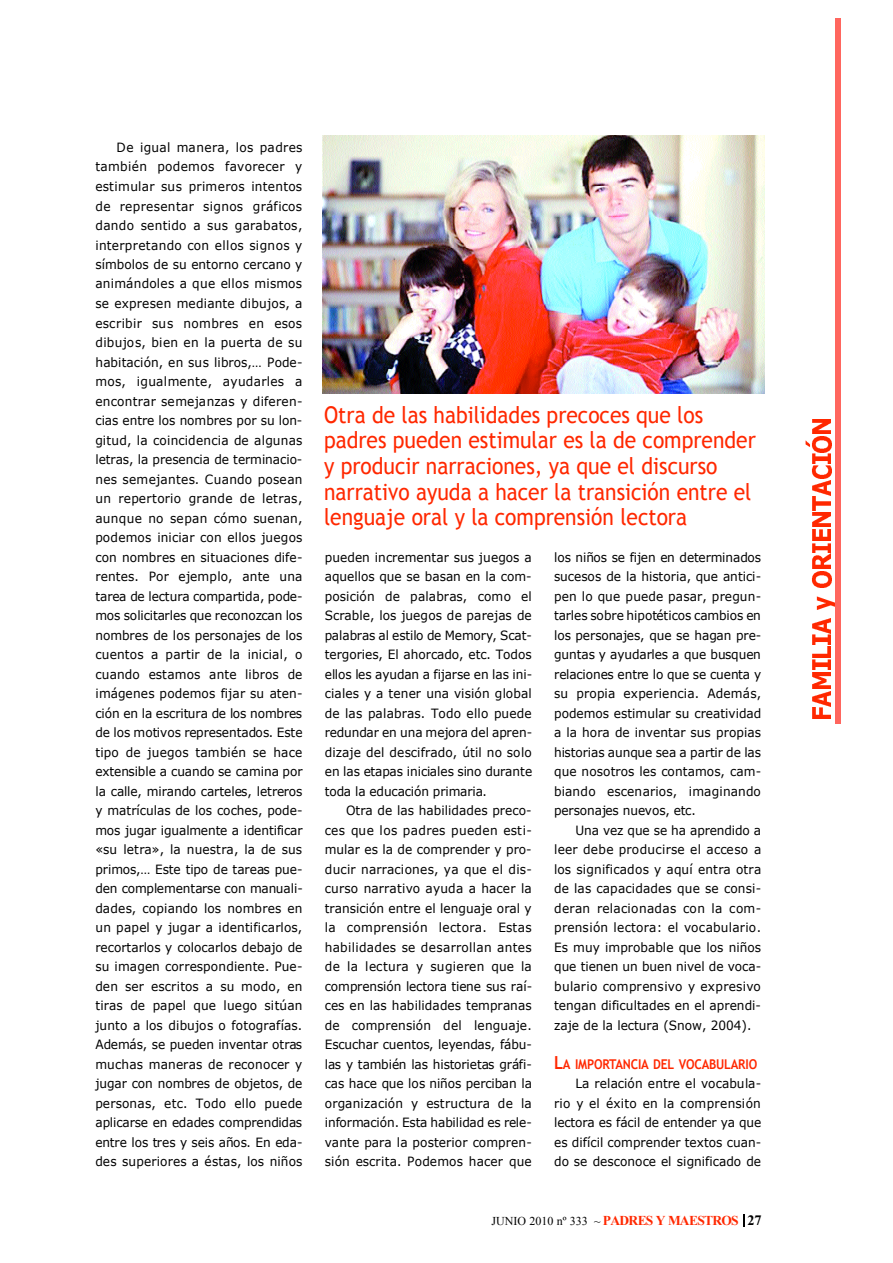
<style>
.page{position:relative;width:893px;height:1263px;background:#fff}
.page>*{position:absolute;margin:0;border:0;box-sizing:border-box;transform-origin:0 0}
.t1{font:23.1px/25.5px "Trebuchet MS";color:#ff2800;scale:.91 1}
.t2{font:700 13.5px "Trebuchet MS";letter-spacing:-.015em;color:#ff2800;scale:.9 1}
.t3{font:12.75px/19.5px "Verdana";color:#000;text-align:justify;scale:.95 1}
.t4{font:12px "Times New Roman";color:#000}
.s1{font-size:18px}
.s2{font-weight:700;font-size:13.5px;color:#ff2800}
.s3{font-weight:700;font-size:14.25px}
</style>
<div class="page">
<img style="left:812px;top:691px;width:19px;height:28px">
<img style="left:812px;top:672px;width:19px;height:16px">
<img style="left:812px;top:660px;width:19px;height:9px">
<img style="left:812px;top:646px;width:19px;height:11px">
<img style="left:812px;top:618px;width:19px;height:26px">
<img style="left:816px;top:596px;width:18px;height:13px">
<img style="left:811px;top:572px;width:20px;height:15px">
<img style="left:812px;top:543px;width:19px;height:25px">
<img style="left:812px;top:530px;width:19px;height:11px">
<img style="left:812px;top:512px;width:19px;height:14px">
<img style="left:811px;top:465px;width:20px;height:45px">
<img style="left:812px;top:454px;width:19px;height:9px">
<img style="left:805px;top:437px;width:26px;height:15px">
<img style="left:812px;top:419px;width:19px;height:14px">
<div style="left:834px;top:18px;width:6px;height:705px;background:#ff665e"></div>
<svg style="left:743px;top:1214px;width:1px;height:12px"></svg>
<img style="left:323px;top:135px;width:441px;height:258px">
<p class="t3" style="left:95px;top:137px;width:220px;text-indent:21px">De igual manera, los padres también podemos favorecer y estimular sus primeros intentos de representar signos gráficos dando sentido a sus garabatos, interpretando con ellos signos y símbolos de su entorno cercano y animándoles a que ellos mismos se expresen mediante dibujos, a escribir sus nombres en esos dibujos, bien en la puerta de su habitación, en sus libros,… Pode&shy;mos, igualmente, ayudarles a encontrar semejanzas y diferen&shy;cias entre los nombres por su lon&shy;gitud, la coincidencia de algunas letras, la presencia de terminacio&shy;nes semejantes. Cuando posean un repertorio grande de letras, aunque no sepan cómo suenan, podemos iniciar con ellos juegos con nombres en situaciones dife&shy;rentes. Por ejemplo, ante una tarea de lectura compartida, pode&shy;mos solicitarles que reconozcan los nombres de los personajes de los cuentos a partir de la inicial, o cuando estamos ante libros de imágenes podemos fijar su aten&shy;ción en la escritura de los nombres de los motivos representados. Este tipo de juegos también se hace extensible a cuando se camina por la calle, mirando carteles, letreros y matrículas de los coches, pode&shy;mos jugar igualmente a identificar «su letra», la nuestra, la de sus primos,… Este tipo de tareas pue&shy;den complementarse con manuali&shy;dades, copiando los nombres en un papel y jugar a identificarlos, recortarlos y colocarlos debajo de su imagen correspondiente. Pue&shy;den ser escritos a su modo, en tiras de papel que luego sitúan junto a los dibujos o fotografías.<br>Además, se pueden inventar otras muchas maneras de reconocer y jugar con nombres de objetos, de personas, etc. Todo ello puede aplicarse en edades comprendidas entre los tres y seis años. En eda&shy;des superiores a éstas, los niños</p>
<h1 class="t1" style="left:324px;top:402px;width:476px">Otra de las habilidades precoces que los padres pueden estimular es la de comprender y producir narraciones, ya que el discurso narrativo ayuda a hacer la transición entre el lenguaje oral y la comprensión lectora</h1>
<p class="t3" style="left:325px;top:547px;width:220px">pueden incrementar sus juegos a aquellos que se basan en la com&shy;posición de palabras, como el Scrable, los juegos de parejas de palabras al estilo de Memory, Scat&shy;tergories, El ahorcado, etc. Todos ellos les ayudan a fijarse en las ini&shy;ciales y a tener una visión global de las palabras. Todo ello puede redundar en una mejora del apren&shy;dizaje del descifrado, útil no solo en las etapas iniciales sino durante toda la educación primaria.</p>
<p class="t3" style="left:325px;top:800px;width:220px;text-indent:21px">Otra de las habilidades preco&shy;ces que los padres pueden esti&shy;mular es la de comprender y pro&shy;ducir narraciones, ya que el dis&shy;curso narrativo ayuda a hacer la transición entre el lenguaje oral y la comprensión lectora. Estas habilidades se desarrollan antes de la lectura y sugieren que la comprensión lectora tiene sus raí&shy;ces en las habilidades tempranas de comprensión del lenguaje.<br>Escuchar cuentos, leyendas, fábu&shy;las y también las historietas gráfi&shy;cas hace que los niños perciban la organización y estructura de la información. Esta habilidad es rele&shy;vante para la posterior compren&shy;sión escrita. Podemos hacer que</p>
<p class="t3" style="left:554px;top:547px;width:220px">los niños se fijen en determinados sucesos de la historia, que antici&shy;pen lo que puede pasar, pregun&shy;tarles sobre hipotéticos cambios en los personajes, que se hagan pre&shy;guntas y ayudarles a que busquen relaciones entre lo que se cuenta y su propia experiencia. Además, podemos estimular su creatividad a la hora de inventar sus propias historias aunque sea a partir de las que nosotros les contamos, cam&shy;biando escenarios, imaginando personajes nuevos, etc.</p>
<p class="t3" style="left:554px;top:820px;width:219px;text-indent:21px">Una vez que se ha aprendido a leer debe producirse el acceso a los significados y aquí entra otra de las capacidades que se consi&shy;deran relacionadas con la com&shy;prensión lectora: el vocabulario.<br>Es muy improbable que los niños que tienen un buen nivel de voca&shy;bulario comprensivo y expresivo tengan dificultades en el aprendi&shy;zaje de la lectura (Snow, 2004).</p>
<p class="t2" style="left:554px;top:1056px;width:227px"><span class="s1">L</span>A IM P O RTA N C IA D E L V O C A B U L A R IO</p>
<p class="t3" style="left:554px;top:1073px;width:219px;text-indent:21px">La relación entre el vocabula&shy;rio y el éxito en la comprensión lectora es fácil de entender ya que es difícil comprender textos cuan&shy;do se desconoce el significado de</p>
<p class="t4" style="left:491px;top:1214px;width:272px">JUNIO 2010 nº 333 ~ <span class="s2">PADRES Y MAESTROS</span> <span class="s3">27</span></p>
</div>
